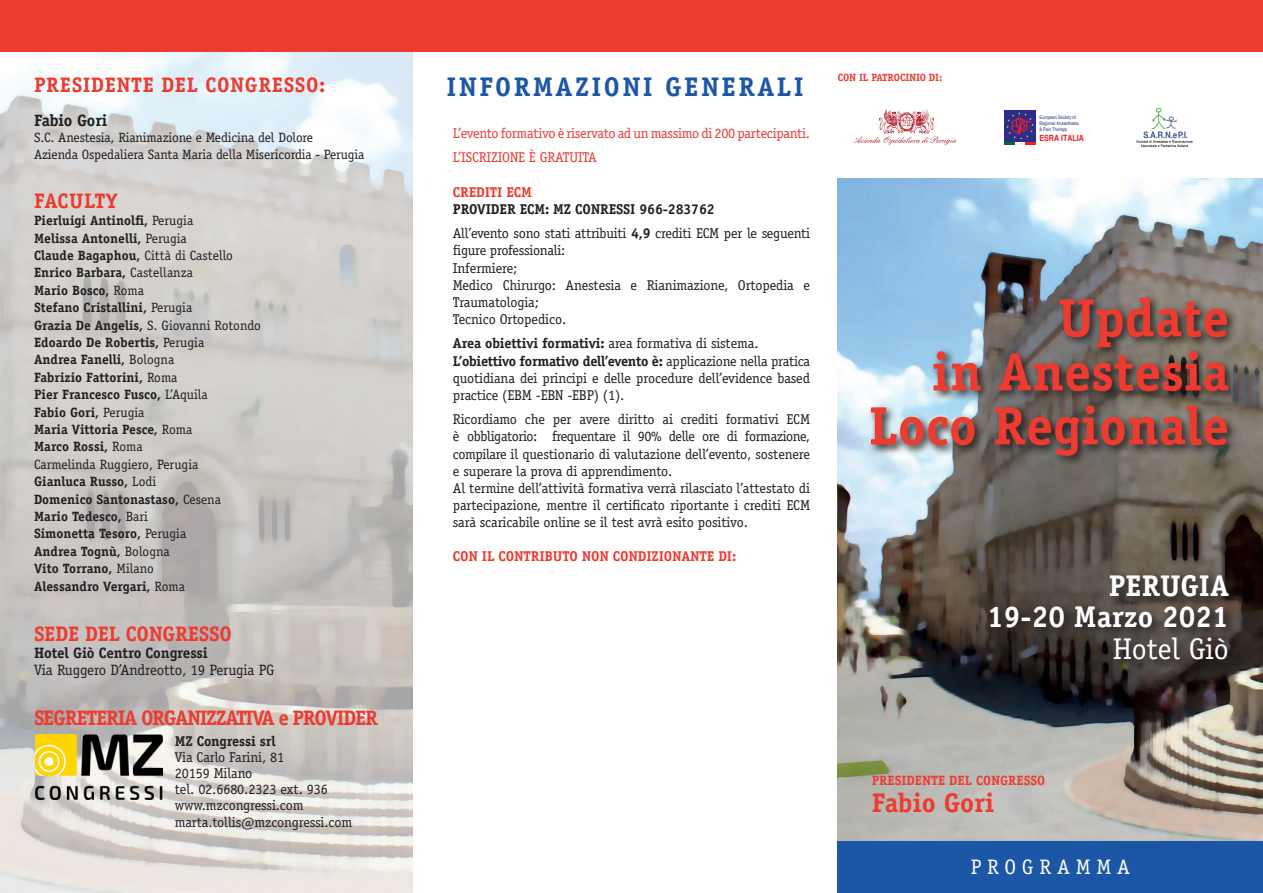
<style>
.page{position:relative;width:1263px;height:893px;background:#fff}
.page>*{position:absolute;margin:0;border:0;box-sizing:border-box;transform-origin:0 0}
.t1{font:700 54px "Officina Serif Std";color:#ee3b30}
.t2{font:700 30px "Officina Serif Std";color:#fff}
.t3{font:30px "Officina Serif Std";color:#fff}
.t4{font:700 27px "Officina Serif Std";letter-spacing:.09em;color:#1c57a7}
.t5{font:700 27px "Officina Serif Std";color:#ee3b30}
.t6{font:700 21px "Officina Serif Std";letter-spacing:-.06em;color:#ee3b30}
.t7{font:700 21px "Officina Serif Std";letter-spacing:.03em;color:#ee3b30}
.t8{font:700 21px "Officina Serif Std";letter-spacing:-.01em;color:#ee3b30}
.t9{font:21px "Officina Serif Std";letter-spacing:.28em;color:#fff}
.t10{font:700 21px "Officina Serif Std";letter-spacing:.01em;color:#ee3b30}
.t11{font:700 16.5px "Officina Serif Std";letter-spacing:-.01em;color:#231f20}
.t12{font:15px "Officina Serif Std";letter-spacing:-.01em;color:#231f20}
.t13{font:700 15px "Officina Serif Std";letter-spacing:-.01em;color:#231f20}
.t14{font:14.25px/17.1px "Officina Serif Std";letter-spacing:-.01em;color:#231f20;text-align:justify}
.t15{font:700 14.25px "Officina Serif Std";letter-spacing:-.01em;color:#231f20}
.t16{font:14.25px "Officina Serif Std";letter-spacing:-.02em;color:#ee3b30}
.t17{font:700 14.25px "Officina Serif Std";letter-spacing:-.01em;color:#ee3b30}
.t18{font:700 13.5px "Officina Serif Std";color:#231f20}
.t19{font:13.5px "Officina Serif Std";letter-spacing:-.01em;color:#231f20}
.t20{font:700 13.5px "Officina Serif Std";color:#ee3b30}
.t21{font:700 10.5px "Officina Serif Std";letter-spacing:-.01em;color:#ee3b30}
.t22{font:700 condensed 8.55px "Helvetica";color:#ee1d23}
.t23{font:condensed 4.95px/5.8px "Helvetica";color:#2c2d8c}
.s1{font-weight:400}
.s2{font-weight:700}
</style>
<div class="page">
<img style="left:0;top:51px;width:412px;height:842px">
<div style="left:0;top:0;width:1263px;height:51px;background:#ee3b30"></div>
<img style="left:838px;top:179px;width:425px;height:663px">
<svg style="left:987px;top:571px;width:253px;height:101px;background:#423b36"></svg>
<div style="left:838px;top:842px;width:425px;height:51px;background:#1c57a7"></div>
<img style="left:35px;top:734px;width:128px;height:66px">
<svg style="left:866px;top:293px;width:373px;height:174px;background:#757a7c"></svg>
<img style="left:854px;top:109px;width:103px;height:37px">
<img style="left:1136px;top:107px;width:57px;height:40px">
<hr style="left:1004px;top:141px;width:11px;height:4px;background:#006b32">
<hr style="left:1015px;top:141px;width:10px;height:4px;background:#f2f3f4">
<hr style="left:1025px;top:141px;width:11px;height:4px;background:#ee1d23">
<div style="left:1004px;top:110px;width:32px;height:32px;background:#2c2d8c"></div>
<svg style="left:1006px;top:112px;width:28px;height:28px"></svg>
<p class="t7" style="left:34px;top:71px;width:293px">PRESIDENTE DEL CONGRESSO:</p>
<p class="t4" style="left:446px;top:70px;width:359px">INFORMAZIONI GENERALI</p>
<p class="t11" style="left:34px;top:110px;width:75px">Fabio Gori</p>
<p class="t19" style="left:34px;top:130px;width:281px">S.C. Anestesia, Rianimazione e Medicina del Dolore</p>
<p class="t19" style="left:34px;top:146px;width:332px">Azienda Ospedaliera Santa Maria della Misericordia - Perugia</p>
<p class="t10" style="left:34px;top:187px;width:85px">FACULTY</p>
<p class="t18" style="left:34px;top:212px;width:161px">Pierluigi Antinolfi, <span class="s1">Perugia</span></p>
<p class="t18" style="left:34px;top:229px;width:154px">Melissa Antonelli, <span class="s1">Perugia</span></p>
<p class="t18" style="left:34px;top:247px;width:201px">Claude Bagaphou, <span class="s1">Città di Castello</span></p>
<p class="t18" style="left:34px;top:264px;width:160px">Enrico Barbara, <span class="s1">Castellanza</span></p>
<p class="t18" style="left:34px;top:282px;width:112px">Mario Bosco, <span class="s1">Roma</span></p>
<p class="t18" style="left:34px;top:299px;width:160px">Stefano Cristallini, <span class="s1">Perugia</span></p>
<p class="t19" style="left:34px;top:317px;width:228px"><span class="s2">Grazia De Angelis,</span> S. Giovanni Rotondo</p>
<p class="t18" style="left:34px;top:334px;width:172px">Edoardo De Robertis, <span class="s1">Perugia</span></p>
<p class="t18" style="left:34px;top:351px;width:142px">Andrea Fanelli, <span class="s1">Bologna</span></p>
<p class="t18" style="left:34px;top:369px;width:145px">Fabrizio Fattorini, <span class="s1">Roma</span></p>
<p class="t18" style="left:34px;top:386px;width:175px">Pier Francesco Fusco, <span class="s1">L’Aquila</span></p>
<p class="t18" style="left:34px;top:403px;width:112px">Fabio Gori, <span class="s1">Perugia</span></p>
<p class="t18" style="left:34px;top:421px;width:160px">Maria Vittoria Pesce, <span class="s1">Roma</span></p>
<p class="t18" style="left:34px;top:438px;width:110px">Marco Rossi, <span class="s1">Roma</span></p>
<p class="t19" style="left:34px;top:456px;width:166px">Carmelinda Ruggiero, Perugia</p>
<p class="t18" style="left:34px;top:473px;width:124px">Gianluca Russo, <span class="s1">Lodi</span></p>
<p class="t18" style="left:34px;top:490px;width:189px">Domenico Santonastaso, <span class="s1">Cesena</span></p>
<p class="t18" style="left:34px;top:508px;width:116px">Mario Tedesco, <span class="s1">Bari</span></p>
<p class="t18" style="left:34px;top:525px;width:154px">Simonetta Tesoro, <span class="s1">Perugia</span></p>
<p class="t18" style="left:34px;top:543px;width:137px">Andrea Tognù, <span class="s1">Bologna</span></p>
<p class="t18" style="left:34px;top:560px;width:121px">Vito Torrano, <span class="s1">Milano</span></p>
<p class="t18" style="left:34px;top:577px;width:153px">Alessandro Vergari, <span class="s1">Roma</span></p>
<p class="t8" style="left:34px;top:621px;width:199px">SEDE DEL CONGRESSO</p>
<p class="t13" style="left:34px;top:644px;width:175px">Hotel Giò Centro Congressi</p>
<p class="t12" style="left:34px;top:662px;width:242px">Via Ruggero D’Andreotto, 19 Perugia PG</p>
<p class="t6" style="left:34px;top:704px;width:345px">SEGRETERIA ORGANIZZATIVA e PROVIDER</p>
<p class="t16" style="left:453px;top:125px;width:359px">L’evento formativo è riservato ad un massimo di 200 partecipanti.</p>
<p class="t16" style="left:453px;top:149px;width:146px">L’ISCRIZIONE È GRATUITA</p>
<p class="t17" style="left:453px;top:183px;width:81px">CREDITI ECM</p>
<p class="t15" style="left:453px;top:200px;width:263px">PROVIDER ECM: MZ CONRESSI 966-283762</p>
<p class="t14" style="left:453px;top:225px;width:359px">All’evento sono stati attribuiti <span class="s2">4,9</span> crediti ECM per le seguenti figure professionali:</p>
<p class="t14" style="left:453px;top:259px;width:66px">Infermiere;</p>
<p class="t14" style="left:453px;top:276px;width:359px">Medico Chirurgo: Anestesia e Rianimazione, Ortopedia e<br>Traumatologia;</p>
<p class="t14" style="left:453px;top:310px;width:115px">Tecnico Ortopedico.</p>
<p class="t15" style="left:453px;top:335px;width:307px">Area obiettivi formativi: <span class="s1">area formativa di sistema.</span></p>
<p class="t14" style="left:453px;top:352px;width:359px"><span class="s2">L’obiettivo formativo dell’evento è:</span> applicazione nella pratica quotidiana dei principi e delle procedure dell’evidence based practice (EBM -EBN -EBP) (1).</p>
<p class="t14" style="left:453px;top:411px;width:359px">Ricordiamo che per avere diritto ai crediti formativi ECM è obbligatorio: frequentare il 90% delle ore di formazione, compilare il questionario di valutazione dell’evento, sostenere e superare la prova di apprendimento.</p>
<p class="t14" style="left:453px;top:479px;width:359px">Al termine dell’attività formativa verrà rilasciato l’attestato di partecipazione, mentre il certificato riportante i crediti ECM sarà scaricabile online se il test avrà esito positivo.</p>
<p class="t17" style="left:453px;top:547px;width:285px">CON IL CONTRIBUTO NON CONDIZIONANTE DI:</p>
<p class="t15" style="left:175px;top:732px;width:102px">MZ Congressi srl</p>
<p class="t14" style="left:175px;top:748px;width:111px">Via Carlo Farini, 81</p>
<p class="t14" style="left:175px;top:765px;width:79px">20159 Milano</p>
<p class="t14" style="left:175px;top:781px;width:155px">tel. 02.6680.2323 ext. 936</p>
<p class="t14" style="left:175px;top:797px;width:130px">www.mzcongressi.com</p>
<p class="t14" style="left:175px;top:813px;width:179px">marta.tollis@mzcongressi.com</p>
<p class="t21" style="left:838px;top:71px;width:106px">CON IL PATROCINIO DI:</p>
<p class="t23" style="left:1039px;top:114px;width:41px">European Society of<br>Regional Anaesthesia &amp; Pain Therapy</p>
<p class="t22" style="left:1039px;top:132px;width:46px">ESRA ITALIA</p>
<p class="t1" style="left:1058px;top:284px;width:173px">Update</p>
<p class="t1" style="left:932px;top:338px;width:298px">in Anestesia</p>
<p class="t1" style="left:869px;top:392px;width:362px">Loco Regionale</p>
<p class="t2" style="left:1109px;top:567px;width:122px">PERUGIA</p>
<p class="t2" style="left:987px;top:598px;width:243px">19-20 Marzo 2021</p>
<p class="t3" style="left:1113px;top:631px;width:118px">Hotel Giò</p>
<p class="t20" style="left:872px;top:772px;width:175px">PRESIDENTE DEL CONGRESSO</p>
<p class="t5" style="left:872px;top:786px;width:124px">Fabio Gori</p>
<p class="t9" style="left:971px;top:855px;width:161px">PROGRAMMA</p>
</div>
